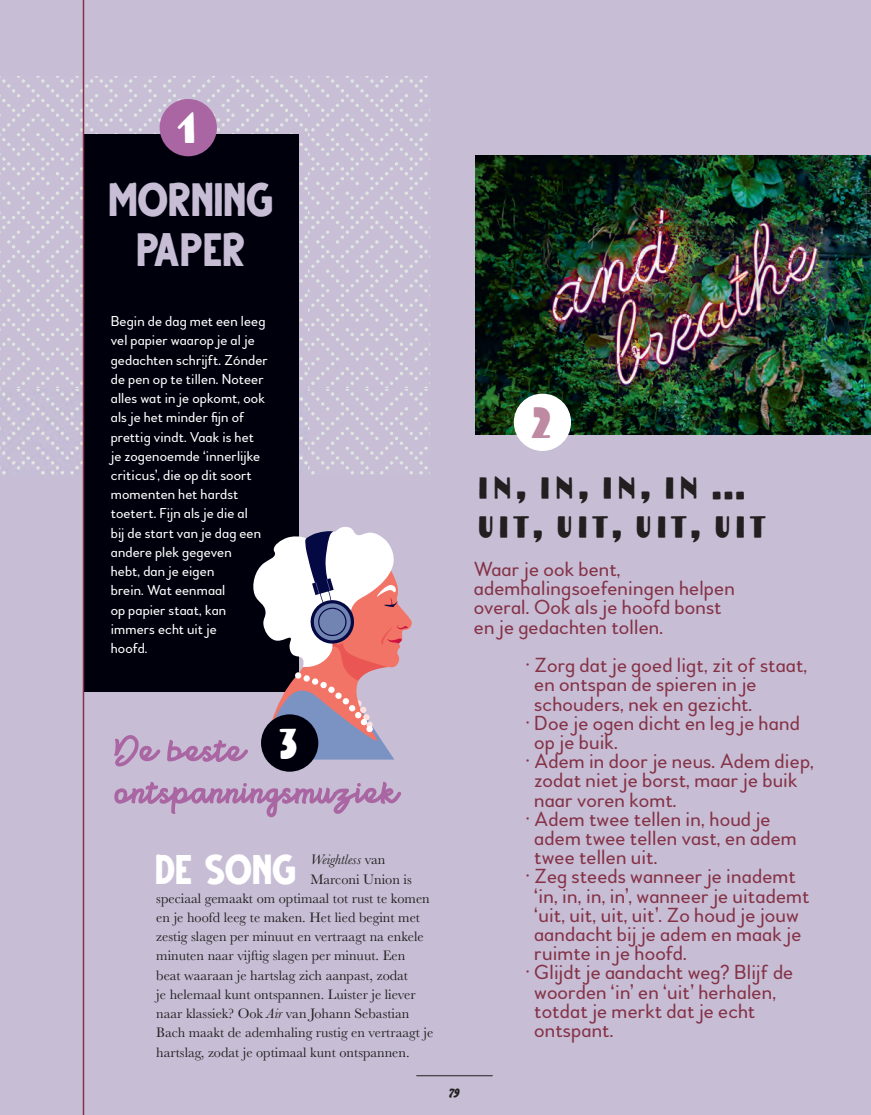
<style>
.page{position:relative;width:871px;height:1115px;background:#fff}
.page>*{position:absolute;margin:0;border:0;box-sizing:border-box;transform-origin:0 0}
.t1{font:55.5px/41.8px "Brightbeautynormal";color:#aa65a3}
.t2{font:46.5px/50.1px "Gutter";color:#c7bed5;text-align:center}
.t3{font:43.5px "Tomarik Display";color:#fff}
.t4{font:43.5px "Tomarik Display";color:#be8aa2}
.t5{font:41.25px "Gutter";color:#fff}
.t6{font:31.5px/38.4px "Tomarik Display";color:#231f20}
.t7{font:20.25px/19.2px "Woodford Bourne";letter-spacing:.01em;color:#853247}
.t8{font:14.25px "Baskerville";color:#231f20}
.t9{font:14.25px/19.2px "Woodford Bourne";letter-spacing:.01em;color:#fff}
.t10{font:italic 14.25px "Baskerville";color:#231f20}
.t11{font:14.25px "Bello Script Pro";color:#231f20}
.s1{font-style:normal}
.s2{font-style:italic}
</style>
<div class="page">
<div style="left:0;top:0;width:871px;height:1114px;background:#c7bed5"></div>
<img style="left:0;top:76px;width:309px;height:313px">
<img style="left:309px;top:76px;width:119px;height:312px">
<div style="left:83px;top:134px;width:215px;height:557px;background:#00000d"></div>
<hr style="left:83px;top:0;width:1px;height:1114px;background:#853247">
<svg style="left:251px;top:526px;width:161px;height:233px"></svg>
<img style="left:475px;top:156px;width:396px;height:278px">
<div style="left:514px;top:393px;width:57px;height:58px;background:#fff;border-radius:50%"></div>
<div style="left:261px;top:714px;width:57px;height:57px;background:#00000d;border-radius:50%"></div>
<div style="left:160px;top:99px;width:57px;height:57px;background:#aa65a3;border-radius:50%"></div>
<hr style="left:417px;top:1075px;width:75px;height:1px;background:#231f20">
<h3 class="t3" style="left:175px;top:91px;width:26px">1</h3>
<h2 class="t2" style="left:108px;top:177px;width:167px">MORNING<br>PAPER</h2>
<p class="t9" style="left:111px;top:312px;width:159px">Begin de dag met een leeg vel papier waarop je al je gedachten schrijft. Zónder de pen op te tillen. Noteer alles wat in je opkomt, ook als je het minder fijn of prettig vindt. Vaak is het je zogenoemde ‘innerlijke criticus’, die op dit soort momenten het hardst toetert. Fijn als je die al<br>bij de start van je dag een andere plek gegeven<br>hebt, dan je eigen<br>brein. Wat eenmaal<br>op papier staat, kan immers echt uit je<br>hoofd.</p>
<h3 class="t3" style="left:277px;top:706px;width:25px">3</h3>
<h1 class="t1" style="left:114px;top:731px;width:284px">De beste ontspanningsmuziek</h1>
<h3 class="t5" style="left:155px;top:845px;width:143px">DE SONG</h3>
<p class="t10" style="left:310px;top:850px;width:76px">Weightless <span class="s1">van</span></p>
<p class="t8" style="left:310px;top:869px;width:103px">Marconi Union is</p>
<p class="t8" style="left:156px;top:888px;width:275px">speciaal gemaakt om optimaal tot rust te komen</p>
<p class="t8" style="left:156px;top:908px;width:265px">en je hoofd leeg te maken. Het lied begint met</p>
<p class="t8" style="left:156px;top:927px;width:269px">zestig slagen per minuut en vertraagt na enkele</p>
<p class="t8" style="left:156px;top:946px;width:251px">minuten naar vijftig slagen per minuut. Een</p>
<p class="t8" style="left:156px;top:965px;width:253px">beat waaraan je hartslag zich aanpast, zodat</p>
<p class="t8" style="left:156px;top:985px;width:261px">je helemaal kunt ontspannen. Luister je liever</p>
<p class="t8" style="left:156px;top:1004px;width:255px">naar klassiek? Ook <span class="s2">Air</span> van Johann Sebastian</p>
<p class="t8" style="left:156px;top:1023px;width:278px">Bach maakt de ademhaling rustig en vertraagt je</p>
<p class="t8" style="left:156px;top:1042px;width:255px">hartslag, zodat je optimaal kunt ontspannen.</p>
<h3 class="t4" style="left:529px;top:385px;width:27px">2</h3>
<h3 class="t6" style="left:475px;top:465px;width:294px">IN, IN, IN, IN …<br>UIT, UIT, UIT, UIT</h3>
<p class="t7" style="left:474px;top:560px;width:262px">Waar je ook bent, ademhalingsoefeningen helpen overal. Ook als je hoofd bonst en je gedachten tollen.</p>
<p class="t7" style="left:534px;top:656px;width:275px;text-indent:-9px">• Zorg dat je goed ligt, zit of staat, en ontspan de spieren in je schouders, nek en gezicht.</p>
<p class="t7" style="left:534px;top:713px;width:267px;text-indent:-9px">• Doe je ogen dicht en leg je hand op je buik.</p>
<p class="t7" style="left:534px;top:752px;width:281px;text-indent:-9px">• Adem in door je neus. Adem diep, zodat niet je borst, maar je buik naar voren komt.</p>
<p class="t7" style="left:534px;top:809px;width:264px;text-indent:-9px">• Adem twee tellen in, houd je adem twee tellen vast, en adem twee tellen uit.</p>
<p class="t7" style="left:534px;top:867px;width:277px;text-indent:-9px">• Zeg steeds wanneer je inademt ‘in, in, in, in’, wanneer je uitademt ‘uit, uit, uit, uit’. Zo houd je jouw aandacht bij je adem en maak je ruimte in je hoofd.</p>
<p class="t7" style="left:534px;top:963px;width:260px;text-indent:-9px">• Glijdt je aandacht weg? Blijf de woorden ‘in’ en ‘uit’ herhalen, totdat je merkt dat je echt ontspant.</p>
<p class="t11" style="left:449px;top:1078px;width:13px">79</p>
</div>
